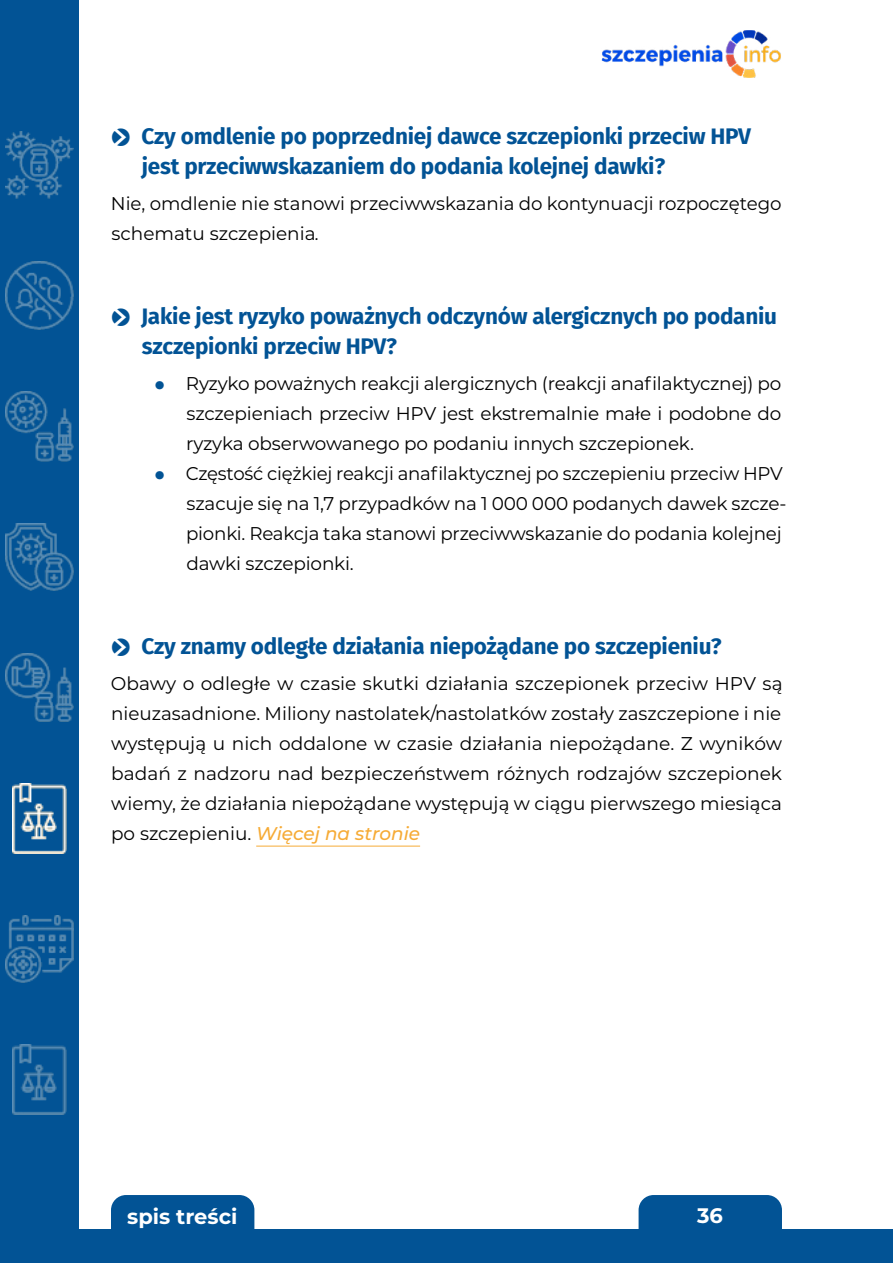
<style>
.page{position:relative;width:893px;height:1263px;background:#fff}
.page>*{position:absolute;margin:0;border:0;box-sizing:border-box;transform-origin:0 0}
.t1{font:700 22.5px/30px "Fira Sans";letter-spacing:-.01em;color:#025395}
.t2{font:700 21px "Montserrat";color:#fff}
.t3{font:18.45px/30px "Montserrat";letter-spacing:-.01em;color:#000}
.s1{font-family:"Pointers";font-weight:400}
.s2{font-style:italic}
.s3{font-family:"Skolar Latin";color:#025395}
.s4{font-weight:500;font-style:italic;color:#f6ab36}
</style>
<div class="page">
<div style="left:0;top:0;width:79px;height:1260px;background:#025395"></div>
<img style="left:6px;top:131px;width:67px;height:67px">
<img style="left:6px;top:262px;width:67px;height:67px">
<img style="left:6px;top:391px;width:67px;height:70px">
<img style="left:6px;top:654px;width:67px;height:67px">
<img style="left:12px;top:783px;width:54px;height:70px">
<img style="left:6px;top:915px;width:67px;height:67px">
<img style="left:12px;top:1044px;width:54px;height:70px">
<img style="left:6px;top:523px;width:67px;height:67px">
<hr style="left:256px;top:846px;width:164px;height:1px;background:#f6ab36">
<img style="left:601px;top:31px;width:180px;height:46px">
<div style="left:111px;top:1195px;width:143px;height:60px;background:#025395;border-radius:15px"></div>
<div style="left:639px;top:1195px;width:143px;height:68px;background:#025395;border-radius:15px"></div>
<div style="left:0;top:1230px;width:893px;height:33px;background:#025395"></div>
<p class="t1" style="left:142px;top:120px;width:611px;text-indent:-30px"><span class="s1">O</span> Czy omdlenie po poprzedniej dawce szczepionki przeciw HPV jest przeciwwskazaniem do podania kolejnej dawki?</p>
<p class="t3" style="left:111px;top:188px;width:672px">Nie, omdlenie nie stanowi przeciwwskazania do kontynuacji rozpoczętego schematu szczepienia<span class="s2">.</span></p>
<p class="t1" style="left:142px;top:300px;width:637px;text-indent:-30px"><span class="s1">O</span> Jakie jest ryzyko poważnych odczynów alergicznych po podaniu szczepionki przeciw HPV?</p>
<p class="t3" style="left:186px;top:368px;width:597px;text-align:justify;text-indent:-33px"><span class="s3">●</span> Ryzyko poważnych reakcji alergicznych (reakcji anafilaktycznej) po szczepieniach przeciw HPV jest ekstremalnie małe i podobne do ryzyka obserwowanego po podaniu innych szczepionek.</p>
<p class="t3" style="left:186px;top:458px;width:602px;text-indent:-33px"><span class="s3">●</span> Częstość ciężkiej reakcji anafilaktycznej po szczepieniu przeciw HPV szacuje się na 1,7 przypadków na 1 000 000 podanych dawek szcze&shy;pionki. Reakcja taka stanowi przeciwwskazanie do podania kolejnej dawki szczepionki.</p>
<p class="t1" style="left:112px;top:630px;width:611px"><span class="s1">O</span> Czy znamy odległe działania niepożądane po szczepieniu?</p>
<p class="t3" style="left:111px;top:668px;width:673px;text-align:justify">Obawy o odległe w czasie skutki działania szczepionek przeciw HPV są nieuzasadnione. Miliony nastolatek/nastolatków zostały zaszczepione i nie występują u nich oddalone w czasie działania niepożądane. Z wyników badań z nadzoru nad bezpieczeństwem różnych rodzajów szczepionek wiemy, że działania niepożądane występują w ciągu pierwszego miesiąca po szczepieniu. <span class="s4">Więcej na stronie</span></p>
<p class="t2" style="left:127px;top:1202px;width:112px">spis treści</p>
<p class="t2" style="left:697px;top:1200px;width:27px">36</p>
</div>
